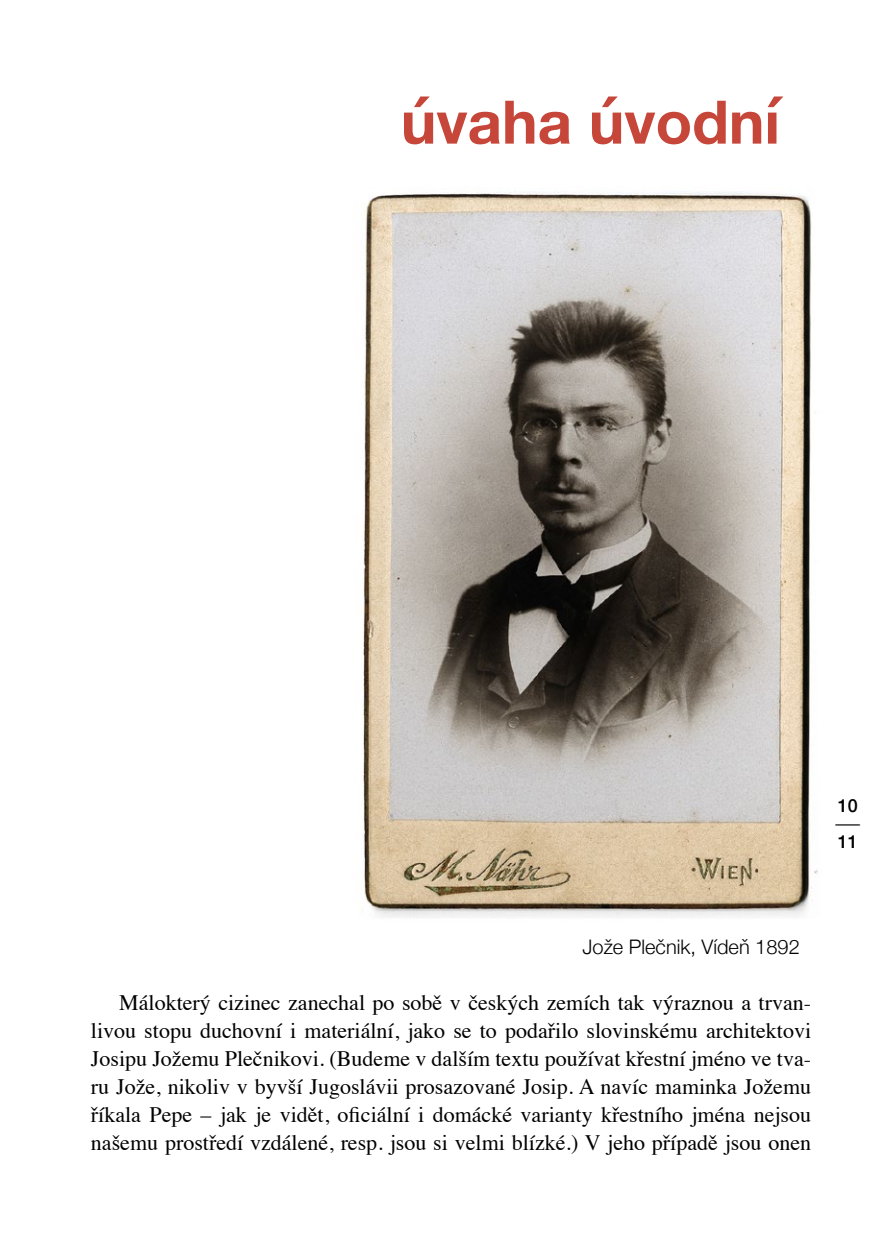
<style>
.page{position:relative;width:896px;height:1248px;background:#fff}
.page>*{position:absolute;margin:0;border:0;box-sizing:border-box;transform-origin:0 0}
.t1{font:700 60px "Helvetica Neue";color:#c6463a}
.t2{font:22px/28px "Times";color:#000;text-align:justify}
.t3{font:300 20px "Helvetica Neue";color:#000}
.t4{font:500 18px "Helvetica Neue";color:#000}
.t5{font:300 18px "Helvetica Neue";color:#000}
</style>
<div class="page">
<img style="left:362px;top:191px;width:456px;height:727px">
<h1 class="t1" style="left:401px;top:75px;width:381px">úvaha úvodní</h1>
<p class="t4" style="left:838px;top:790px;width:22px">10</p>
<p class="t5" style="left:834px;top:808px;width:28px">―</p>
<p class="t4" style="left:838px;top:826px;width:22px">11</p>
<p class="t3" style="left:582px;top:930px;width:219px">Jože Plečnik, Vídeň 1892</p>
<p class="t2" style="left:91px;top:986px;width:722px;text-indent:28px">Málokterý cizinec zanechal po sobě v českých zemích tak výraznou a trvan&shy;livou stopu duchovní i materiální, jako se to podařilo slovinskému architektovi Josipu Jožemu Plečnikovi. (Budeme v dalším textu používat křestní jméno ve tva&shy;ru Jože, nikoliv v byvší Jugoslávii prosazované Josip. A navíc maminka Jožemu říkala Pepe – jak je vidět, oficiální i domácké varianty křestního jména nejsou našemu prostředí vzdálené, resp. jsou si velmi blízké.) V jeho případě jsou onen</p>
</div>
